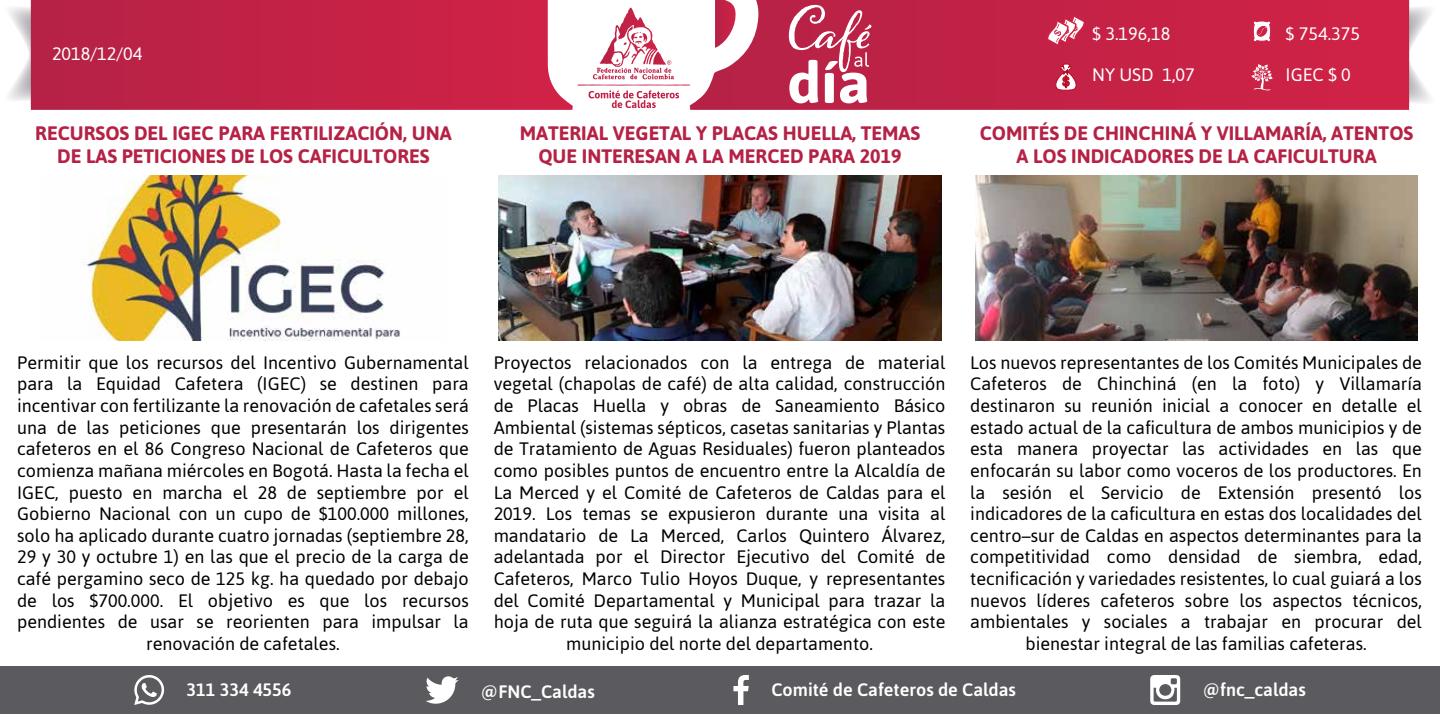
<style>
.page{position:relative;width:1440px;height:714px;background:#fff}
.page>*{position:absolute;margin:0;border:0;box-sizing:border-box;transform-origin:0 0}
.t1{font:700 19.5px/23.4px "Asap";color:#b52246;text-align:center}
.t2{font:18px/21.6px "Asap";color:#000;text-align:center}
.t3{font:500 18px "Asap";color:#fff}
.t4{font:18px "Asap";color:#fff}
</style>
<div class="page">
<svg style="left:9px;top:4px;width:22px;height:99px"></svg>
<svg style="left:1409px;top:4px;width:22px;height:101px"></svg>
<svg style="left:31px;top:0;width:542px;height:110px;background:#c42a4d"></svg>
<svg style="left:690px;top:0;width:719px;height:110px;background:#c82f51"></svg>
<svg style="left:577px;top:8px;width:113px;height:100px"></svg>
<div style="left:0;top:666px;width:1440px;height:47px;background:#5b5b5f"></div>
<svg style="left:426px;top:676px;width:32px;height:28px"></svg>
<svg style="left:733px;top:675px;width:16px;height:30px"></svg>
<svg style="left:1150px;top:675px;width:30px;height:30px"></svg>
<svg style="left:134px;top:675px;width:30px;height:30px"></svg>
<svg style="left:789px;top:5px;width:82px;height:98px"></svg>
<img style="left:499px;top:175px;width:442px;height:165px">
<img style="left:975px;top:175px;width:443px;height:165px">
<img style="left:86px;top:175px;width:314px;height:165px">
<svg style="left:1253px;top:20px;width:18px;height:22px"></svg>
<svg style="left:1055px;top:64px;width:21px;height:28px"></svg>
<svg style="left:1047px;top:15px;width:38px;height:31px"></svg>
<svg style="left:1251px;top:64px;width:22px;height:26px"></svg>
<p class="t4" style="left:52px;top:42px;width:92px">2018/12/04</p>
<p class="t1" style="left:35px;top:120px;width:418px">RECURSOS DEL IGEC PARA FERTILIZACIÓN, UNA<br>DE LAS PETICIONES DE LOS CAFICULTORES</p>
<p class="t4" style="left:1092px;top:22px;width:80px">$ 3.196,18</p>
<p class="t4" style="left:1092px;top:62px;width:104px">NY USD 1,07</p>
<p class="t4" style="left:1286px;top:22px;width:76px">$ 754.375</p>
<p class="t4" style="left:1286px;top:62px;width:67px">IGEC $ 0</p>
<p class="t1" style="left:520px;top:120px;width:402px">MATERIAL VEGETAL Y PLACAS HUELLA, TEMAS<br>QUE INTERESAN A LA MERCED PARA 2019</p>
<p class="t1" style="left:980px;top:120px;width:435px">COMITÉS DE CHINCHINÁ Y VILLAMARÍA, ATENTOS<br>A LOS INDICADORES DE LA CAFICULTURA</p>
<p class="t2" style="left:17px;top:351px;width:453px">Permitir que los recursos del Incentivo Gubernamental para la Equidad Cafetera (IGEC) se destinen para incentivar con fertilizante la renovación de cafetales será una de las peticiones que presentarán los dirigentes cafeteros en el 86 Congreso Nacional de Cafeteros que comienza mañana miércoles en Bogotá. Hasta la fecha el IGEC, puesto en marcha el 28 de septiembre por el Gobierno Nacional con un cupo de $100.000 millones, solo ha aplicado durante cuatro jornadas (septiembre 28, 29 y 30 y octubre 1) en las que el precio de la carga de café pergamino seco de 125 kg. ha quedado por debajo de los $700.000. El objetivo es que los recursos pendientes de usar se reorienten para impulsar la renovación de cafetales.</p>
<p class="t2" style="left:494px;top:351px;width:453px">Proyectos relacionados con la entrega de material vegetal (chapolas de café) de alta calidad, construcción de Placas Huella y obras de Saneamiento Básico Ambiental (sistemas sépticos, casetas sanitarias y Plantas de Tratamiento de Aguas Residuales) fueron planteados como posibles puntos de encuentro entre la Alcaldía de La Merced y el Comité de Cafeteros de Caldas para el 2019. Los temas se expusieron durante una visita al mandatario de La Merced, Carlos Quintero Álvarez, adelantada por el Director Ejecutivo del Comité de Cafeteros, Marco Tulio Hoyos Duque, y representantes del Comité Departamental y Municipal para trazar la hoja de ruta que seguirá la alianza estratégica con este municipio del norte del departamento.</p>
<p class="t2" style="left:970px;top:351px;width:453px">Los nuevos representantes de los Comités Municipales de Cafeteros de Chinchiná (en la foto) y Villamaría destinaron su reunión inicial a conocer en detalle el estado actual de la caficultura de ambos municipios y de esta manera proyectar las actividades en las que enfocarán su labor como voceros de los productores. En la sesión el Servicio de Extensión presentó los indicadores de la caficultura en estas dos localidades del centro–sur de Caldas en aspectos determinantes para la competitividad como densidad de siembra, edad, tecnificación y variedades resistentes, lo cual guiará a los nuevos líderes cafeteros sobre los aspectos técnicos, ambientales y sociales a trabajar en procurar del bienestar integral de las familias cafeteras.</p>
<p class="t3" style="left:187px;top:677px;width:106px">311 334 4556</p>
<p class="t3" style="left:481px;top:679px;width:115px">@FNC_Caldas</p>
<p class="t3" style="left:771px;top:678px;width:246px">Comité de Cafeteros de Caldas</p>
<p class="t3" style="left:1203px;top:677px;width:105px">@fnc_caldas</p>
</div>
